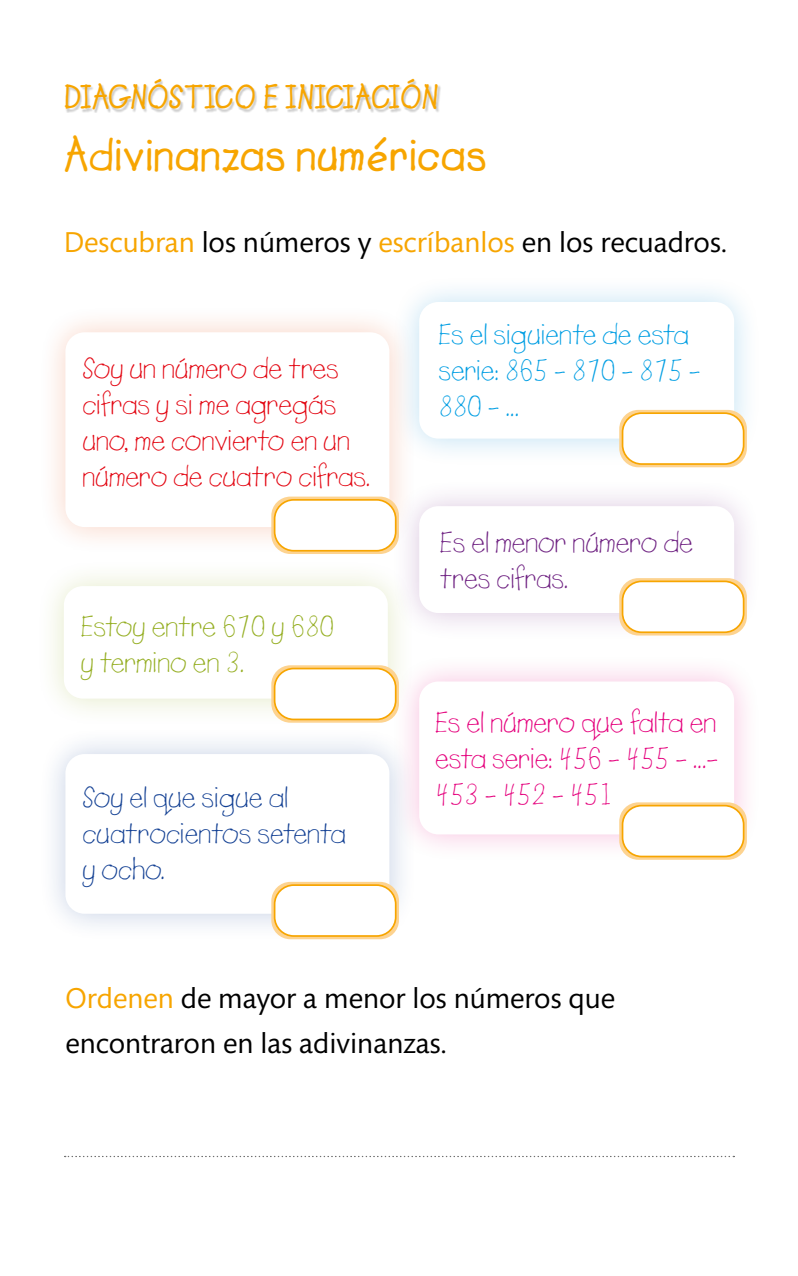
<style>
.page{position:relative;width:798px;height:1276px;background:#fff}
.page>*{position:absolute;margin:0;border:0;box-sizing:border-box;transform-origin:0 0}
.titulos{font:47.25px "Lemonade ICG Bold";color:#f7a500}
.t1{font:33.75px "Lemonade ICG Bold";color:#f7a500}
.consigna{font:29.25px/45px "Mundo Sans Std";color:#000}
.consigna-2{font:29.25px/36px "Lemonade ICG";color:#e30612}
.consigna-3{font:29.25px/36px "Lemonade ICG";color:#e5007d;text-align:justify}
.consigna-4{font:29.25px/36px "Lemonade ICG";color:#009ee3}
.consigna-5{font:29.25px/36px "Lemonade ICG";color:#144194}
.consigna-6{font:29.25px "Lemonade ICG";color:#95ae22}
.consigna-7{font:29.25px/36px "Lemonade ICG";color:#6f2282}
.s1{font-family:"Zemke Hand ITC Std"}
.s2{color:#f7a500}
</style>
<div class="page">
<div style="left:65px;top:80px;width:376px;height:32px;background:#000;opacity:.2"></div>
<hr style="left:62px;top:1154px;width:675px;height:3px;background:#000;opacity:.3">
<div style="left:37px;top:304px;width:380px;height:251px;background:#e84e0e;opacity:.25"></div>
<div style="left:65px;top:332px;width:324px;height:195px;background:#fff;border-radius:19px"></div>
<svg style="left:271px;top:496px;width:128px;height:58px"></svg>
<div style="left:274px;top:500px;width:121px;height:51px;background:#fff;border-radius:19px"></div>
<div style="left:274px;top:499px;width:122px;height:52px;border:2px solid #f7a500;border-radius:19px"></div>
<div style="left:37px;top:726px;width:380px;height:216px;background:#144194;opacity:.25"></div>
<div style="left:65px;top:754px;width:324px;height:159px;background:#fff;border-radius:19px"></div>
<svg style="left:271px;top:882px;width:128px;height:57px"></svg>
<div style="left:274px;top:885px;width:121px;height:51px;background:#fff;border-radius:19px"></div>
<div style="left:274px;top:884px;width:122px;height:53px;border:2px solid #f7a500;border-radius:19px"></div>
<div style="left:391px;top:274px;width:371px;height:193px;background:#008ad2;opacity:.25"></div>
<div style="left:419px;top:302px;width:314px;height:136px;background:#fff;border-radius:19px"></div>
<svg style="left:619px;top:410px;width:127px;height:57px"></svg>
<div style="left:622px;top:413px;width:121px;height:51px;background:#fff;border-radius:19px"></div>
<div style="left:621px;top:412px;width:123px;height:53px;border:2px solid #f7a500;border-radius:19px"></div>
<div style="left:391px;top:653px;width:371px;height:209px;background:#e5007d;opacity:.25"></div>
<div style="left:419px;top:681px;width:314px;height:153px;background:#fff;border-radius:19px"></div>
<svg style="left:619px;top:802px;width:127px;height:58px"></svg>
<div style="left:622px;top:805px;width:121px;height:51px;background:#fff;border-radius:19px"></div>
<div style="left:621px;top:805px;width:123px;height:52px;border:2px solid #f7a500;border-radius:19px"></div>
<div style="left:391px;top:478px;width:371px;height:163px;background:#6f2282;opacity:.25"></div>
<div style="left:419px;top:506px;width:314px;height:107px;background:#fff;border-radius:19px"></div>
<svg style="left:619px;top:578px;width:127px;height:57px"></svg>
<div style="left:622px;top:581px;width:121px;height:51px;background:#fff;border-radius:19px"></div>
<div style="left:621px;top:580px;width:123px;height:53px;border:2px solid #f7a500;border-radius:19px"></div>
<div style="left:36px;top:558px;width:380px;height:168px;background:#95ae22;opacity:.25"></div>
<div style="left:64px;top:586px;width:323px;height:112px;background:#fff;border-radius:19px"></div>
<svg style="left:271px;top:665px;width:128px;height:57px"></svg>
<div style="left:274px;top:668px;width:121px;height:51px;background:#fff;border-radius:19px"></div>
<div style="left:274px;top:668px;width:122px;height:52px;border:2px solid #f7a500;border-radius:19px"></div>
<p class="t1" style="left:64px;top:77px;width:376px">DIAGNÓSTICO E INICIACIÓN</p>
<p class="titulos" style="left:64px;top:126px;width:424px">Adivinanzas num<span class="s1">é</span>ricas</p>
<p class="consigna" style="left:64px;top:220px;width:664px"><span class="s2">Descubran</span> los números y <span class="s2">escríbanlos</span> en los recuadros.</p>
<p class="consigna-2" style="left:82px;top:351px;width:289px">Soy un número de tres cifras y si me agregás uno, me convierto en un número de cuatro cifras.</p>
<p class="consigna-6" style="left:81px;top:608px;width:254px">Estoy entre 670 y 680</p>
<p class="consigna-6" style="left:81px;top:644px;width:164px">y termino en 3.</p>
<p class="consigna-5" style="left:82px;top:780px;width:264px">Soy el que sigue al cuatrocientos setenta y ocho.</p>
<p class="consigna-4" style="left:438px;top:316px;width:263px">Es el siguiente de esta serie: 865 - 870 - 875 -<br>880 - …</p>
<p class="consigna-7" style="left:440px;top:525px;width:254px">Es el menor número de tres cifras.</p>
<p class="consigna-3" style="left:435px;top:704px;width:284px">Es el número que falta en esta serie: 456 - 455 - …- 453 - 452 - 451</p>
<p class="consigna" style="left:65px;top:976px;width:551px"><span class="s2">Ordenen</span> de mayor a menor los números que encontraron en las adivinanzas.</p>
</div>
